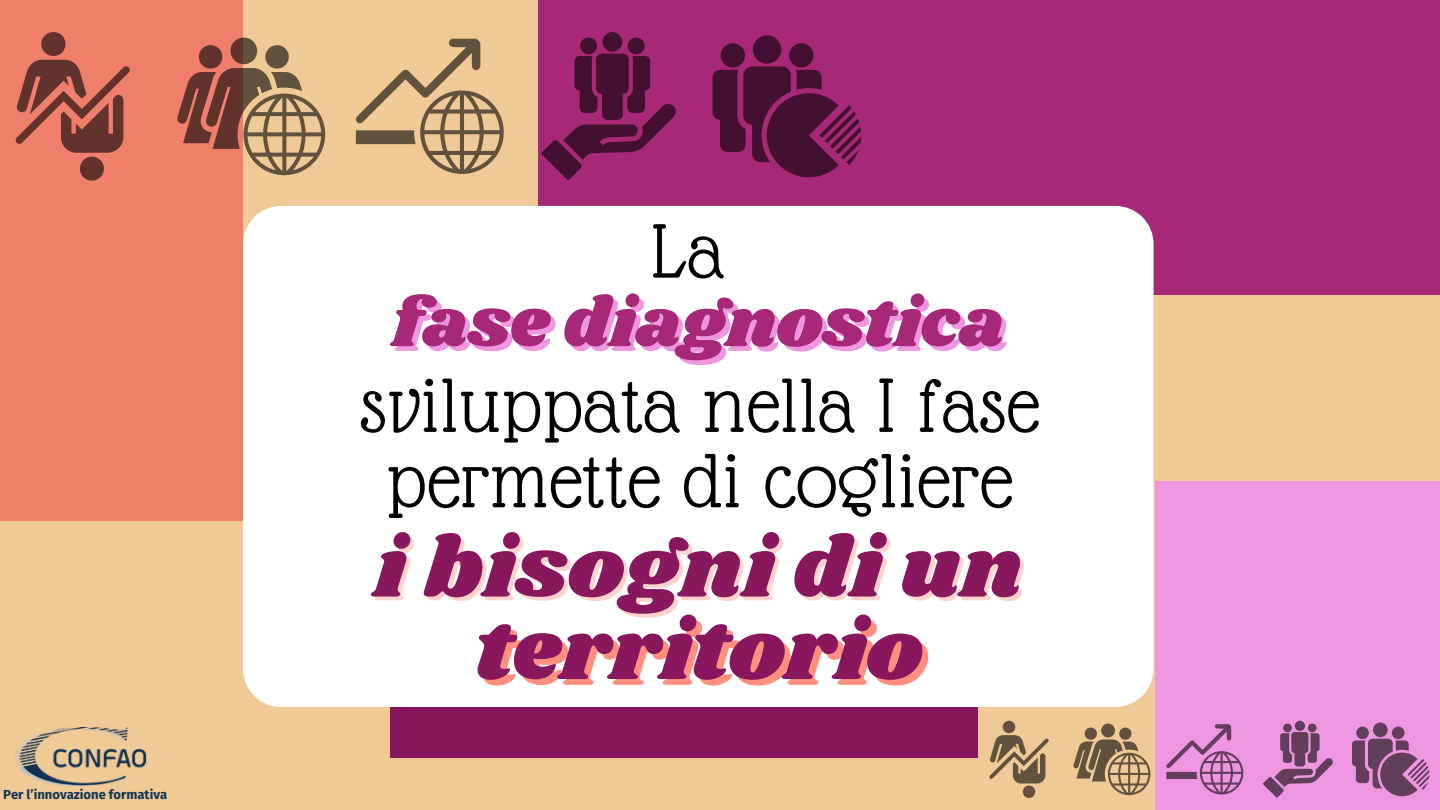
<style>
.page{position:relative;width:1440px;height:810px;background:#efc996}
.page>*{position:absolute;margin:0;border:0;box-sizing:border-box;transform-origin:0 0}
.t1{font:86px "Shrikhand";color:#89175e}
.t2{font:83.8px "Glass Antiqua";letter-spacing:.01em;color:#000}
.t3{font:70.4px "Shrikhand";color:#a62877}
.t4{font:700 13px "Fira Sans";color:#123454}
</style>
<div class="page">
<img style="left:15px;top:728px;width:132px;height:58px">
<div style="left:0;top:0;width:243px;height:520px;background:#ef7e6b"></div>
<div style="left:538px;top:0;width:902px;height:295px;background:#a62877"></div>
<div style="left:390px;top:429px;width:587px;height:328px;background:#89175e"></div>
<div style="left:1155px;top:482px;width:285px;height:328px;background:#ef96e1"></div>
<div style="left:243px;top:206px;width:911px;height:501px;background:#fff"></div>
<svg style="left:541px;top:32px;width:135px;height:149px"></svg>
<svg style="left:177px;top:38px;width:148px;height:137px"></svg>
<svg style="left:713px;top:35px;width:148px;height:143px"></svg>
<svg style="left:356px;top:39px;width:148px;height:135px"></svg>
<svg style="left:15px;top:32px;width:115px;height:149px"></svg>
<svg style="left:1263px;top:721px;width:70px;height:77px"></svg>
<svg style="left:1073px;top:724px;width:77px;height:71px"></svg>
<svg style="left:1352px;top:722px;width:77px;height:75px"></svg>
<svg style="left:1166px;top:724px;width:77px;height:71px"></svg>
<svg style="left:989px;top:721px;width:60px;height:77px"></svg>
<p class="t4" style="left:3px;top:787px;width:165px">Per l’innovazione formativa</p>
<p class="t2" style="left:651px;top:208px;width:74px">La</p>
<p class="t3" style="left:393px;top:274px;width:613px">fase diagnostica</p>
<p class="t2" style="left:360px;top:362px;width:681px">sviluppata nella I fase</p>
<p class="t2" style="left:386px;top:437px;width:627px">permette di cogliere</p>
<p class="t1" style="left:374px;top:508px;width:650px">i bisogni di un</p>
<p class="t1" style="left:476px;top:591px;width:449px">territorio</p>
</div>
